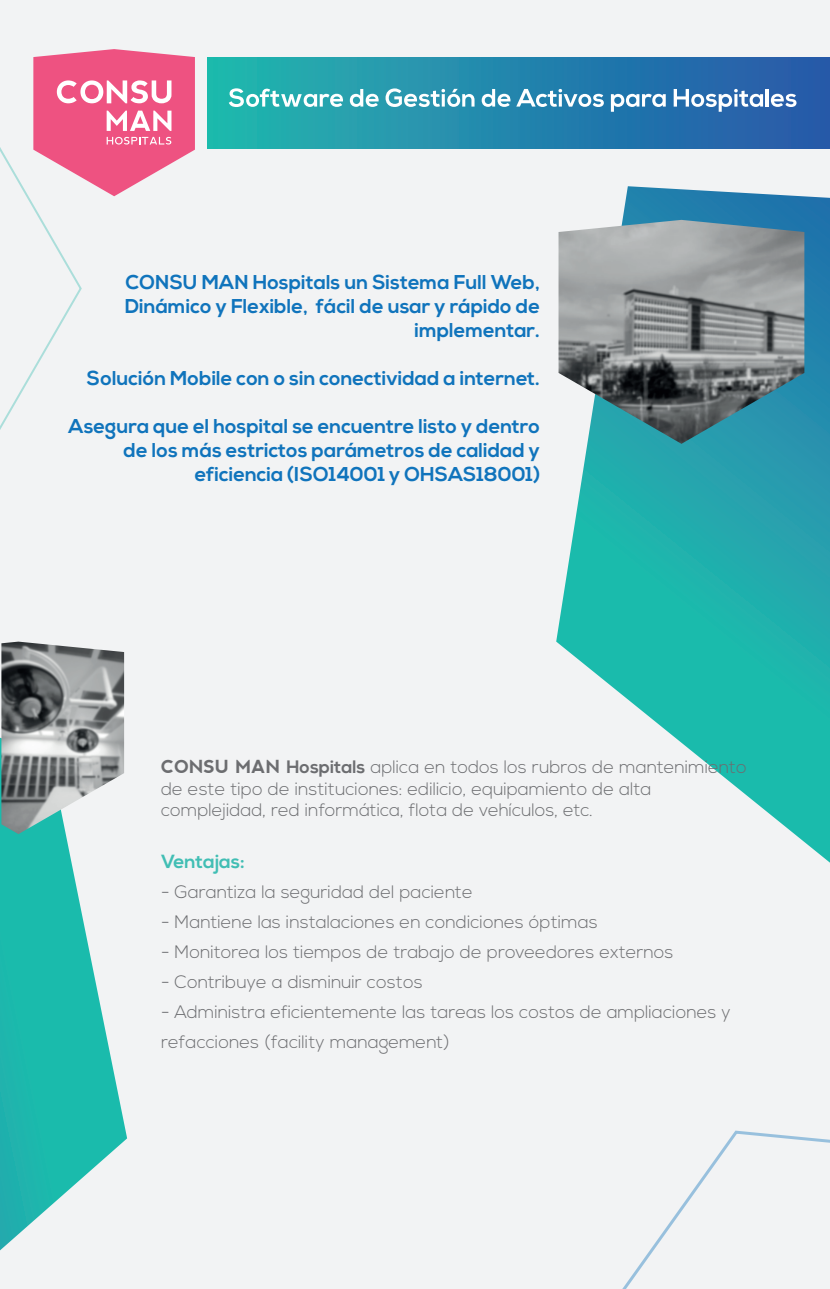
<style>
.page{position:relative;width:830px;height:1289px;background:#fff}
.page>*{position:absolute;margin:0;border:0;box-sizing:border-box;transform-origin:0 0}
.t1{font:700 20px/24px "Nexa";color:#1074bc;text-align:right}
.t2{font:700 19px "Nexa";color:#41beb4}
.t3{font:300 18px/21.6px "Nexa";color:#6c6d70}
.s1{font-family:"nevis";font-weight:700}
.s2{font-weight:700}
</style>
<div class="page">
<div style="left:0;top:0;width:829px;height:1288px;background:#f2f3f4"></div>
<svg style="left:0;top:742px;width:127px;height:508px"></svg>
<svg style="left:556px;top:186px;width:273px;height:676px"></svg>
<svg style="left:0;top:147px;width:82px;height:676px"></svg>
<svg style="left:623px;top:1130px;width:206px;height:158px"></svg>
<div style="left:207px;top:58px;width:621px;height:91px;background:linear-gradient(to right,#22b7af,#2555aa)"></div>
<svg style="left:33px;top:49px;width:162px;height:147px"></svg>
<svg style="left:229px;top:88px;width:114px;height:19px"></svg>
<svg style="left:349px;top:89px;width:30px;height:18px"></svg>
<svg style="left:385px;top:88px;width:89px;height:19px"></svg>
<svg style="left:481px;top:89px;width:29px;height:18px"></svg>
<svg style="left:516px;top:88px;width:87px;height:19px"></svg>
<svg style="left:610px;top:94px;width:55px;height:18px"></svg>
<svg style="left:673px;top:88px;width:89px;height:24px"></svg>
<hr style="left:765px;top:89px;width:3px;height:18px;background:#fff">
<svg style="left:770px;top:94px;width:26px;height:13px"></svg>
<img style="left:1px;top:641px;width:123px;height:193px">
<img style="left:558px;top:220px;width:246px;height:224px">
<p class="t1" style="left:125px;top:271px;width:416px">CONSU MAN Hospitals un Sistema Full Web,<br>Dinámico y Flexible, fácil de usar y rápido de implementar.</p>
<p class="t1" style="left:87px;top:367px;width:454px">Solución Mobile con o sin conectividad a internet.</p>
<p class="t1" style="left:69px;top:415px;width:473px">Asegura que el hospital se encuentre listo y dentro de los más estrictos parámetros de calidad y eficiencia (ISO14001 y OHSAS18001)</p>
<p class="t3" style="left:161px;top:756px;width:587px"><span class="s1">CONSU MAN</span> <span class="s2">Hospitals</span> aplica en todos los rubros de mantenimiento de este tipo de instituciones: edilicio, equipamiento de alta complejidad, red informática, flota de vehículos, etc.</p>
<p class="t2" style="left:161px;top:850px;width:85px">Ventajas:</p>
<p class="t3" style="left:161px;top:881px;width:313px">- Garantiza la seguridad del paciente</p>
<p class="t3" style="left:161px;top:911px;width:438px">- Mantiene las instalaciones en condiciones óptimas</p>
<p class="t3" style="left:161px;top:941px;width:514px">- Monitorea los tiempos de trabajo de proveedores externos</p>
<p class="t3" style="left:161px;top:971px;width:263px">- Contribuye a disminuir costos</p>
<p class="t3" style="left:161px;top:997px;width:571px;line-height:30px">- Administra eficientemente las tareas los costos de ampliaciones y refacciones (facility management)</p>
</div>
